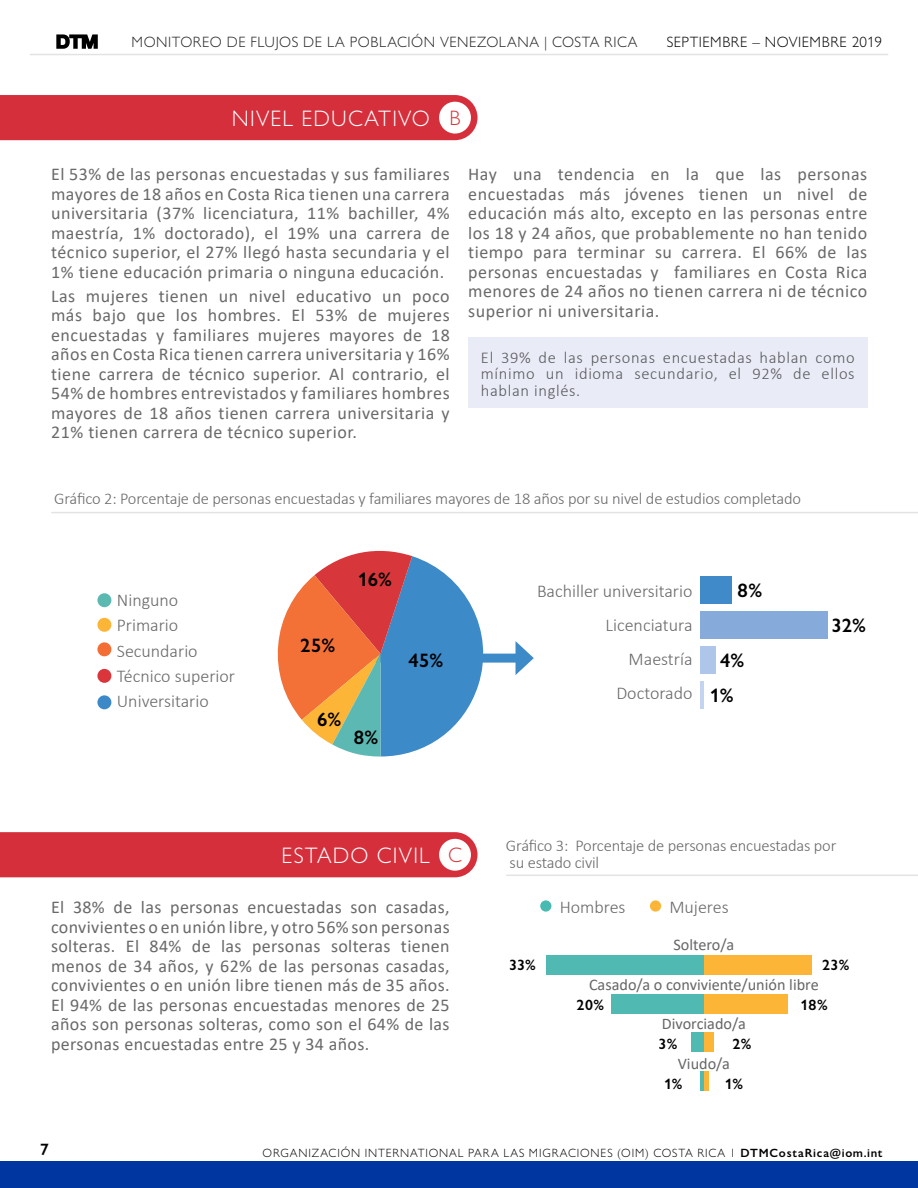
<style>
.page{position:relative;width:918px;height:1188px;background:#fff}
.page>*{position:absolute;margin:0;border:0;box-sizing:border-box;transform-origin:0 0}
.t1{font:300 22.5px "Gill Sans Nova";letter-spacing:.055em;color:#fff}
.t2{font:300 21px "Gill Sans Nova";color:#d9353b}
.t3{font:600 19.5px "Gill Sans Nova";letter-spacing:.01em;color:#000}
.t4{font:18px/19.5px "Calibri";letter-spacing:.03em;color:#69696c;text-align:justify}
.t5{font:300 18px/25.2px "Calibri";color:#69696c;text-align:right}
.t6{font:300 16.5px/16.5px "Calibri";letter-spacing:-.01em;color:#69696c}
.t7{font:300 16.5px/16.5px "Calibri";letter-spacing:.04em;color:#5a5a5d;text-align:justify}
.t8{font:600 16.5px "Gill Sans Nova";color:#000}
.t9{font:16.2px "Calibri";color:#666}
.t10{font:300 15px "Gill Sans Nova";letter-spacing:.035em;color:#231f20}
.t11{font:300 15px "Gill Sans Nova";letter-spacing:.04em;color:#000}
.t12{font:600 15px "Gill Sans Nova";letter-spacing:.02em;color:#000}
.t13{font:300 12px "Gill Sans Nova";letter-spacing:.07em;color:#000001}
.s1{font-weight:600}
</style>
<div class="page">
<div style="left:468px;top:338px;width:399px;height:70px;background:#e9ebf6"></div>
<div style="left:700px;top:576px;width:32px;height:28px;background:#418ac9"></div>
<div style="left:700px;top:611px;width:127px;height:28px;background:#86aada"></div>
<div style="left:700px;top:646px;width:16px;height:28px;background:#aec6e9"></div>
<hr style="left:700px;top:681px;width:4px;height:27px;background:#c2d4f0">
<div style="left:546px;top:955px;width:159px;height:19px;background:#4fb9b2"></div>
<div style="left:611px;top:994px;width:94px;height:19px;background:#4fb9b2"></div>
<div style="left:691px;top:1033px;width:14px;height:19px;background:#4fb9b2"></div>
<div style="left:700px;top:1072px;width:5px;height:19px;background:#4fb9b2"></div>
<div style="left:705px;top:955px;width:107px;height:20px;background:#fcb536"></div>
<div style="left:705px;top:994px;width:83px;height:19px;background:#fcb536"></div>
<div style="left:705px;top:1033px;width:9px;height:19px;background:#fcb536"></div>
<hr style="left:705px;top:1072px;width:4px;height:19px;background:#fcb536">
<div style="left:0;top:95px;width:478px;height:45px;background:#d52f3c"></div>
<div style="left:0;top:832px;width:478px;height:45px;background:#d52f3c"></div>
<div style="left:439px;top:102px;width:32px;height:32px;background:#fff;border-radius:50%"></div>
<div style="left:439px;top:839px;width:32px;height:32px;background:#fff;border-radius:50%"></div>
<hr style="left:52px;top:512px;width:866px;height:1px;background:#e5e2e3">
<div style="left:375px;top:654px;width:148px;height:9px;background:#3d8ac9"></div>
<svg style="left:516px;top:641px;width:18px;height:34px"></svg>
<div style="left:97px;top:642px;width:14px;height:14px;background:#f26e35;border-radius:50%"></div>
<div style="left:97px;top:669px;width:14px;height:14px;background:#d9353b;border-radius:50%"></div>
<div style="left:97px;top:695px;width:14px;height:14px;background:#3c89c8;border-radius:50%"></div>
<div style="left:97px;top:618px;width:14px;height:14px;background:#fcb536;border-radius:50%"></div>
<div style="left:97px;top:593px;width:14px;height:14px;background:#5cb9b2;border-radius:50%"></div>
<hr style="left:507px;top:875px;width:411px;height:1px;background:#e5e2e3">
<svg style="left:278px;top:551px;width:205px;height:206px"></svg>
<div style="left:650px;top:900px;width:11px;height:12px;background:#fcb536;border-radius:50%"></div>
<div style="left:540px;top:900px;width:11px;height:12px;background:#47bab2;border-radius:50%"></div>
<svg style="left:56px;top:34px;width:42px;height:15px"></svg>
<hr style="left:30px;top:54px;width:858px;height:1px;background:#e3e3e3">
<div style="left:0;top:1161px;width:918px;height:27px;background:#00369f"></div>
<p class="t10" style="left:132px;top:33px;width:507px">MONITOREO DE FLUJOS DE LA POBLACIÓN VENEZOLANA | COSTA RICA</p>
<p class="t11" style="left:667px;top:33px;width:217px">SEPTIEMBRE – NOVIEMBRE 2019</p>
<p class="t1" style="left:232px;top:104px;width:200px">NIVEL EDUCATIVO</p>
<p class="t2" style="left:449px;top:105px;width:13px">B</p>
<p class="t4" style="left:51px;top:164px;width:400px">El 53% de las personas encuestadas y sus familiares mayores de 18 años en Costa Rica tienen una carrera universitaria (37% licenciatura, 11% bachiller, 4% maestría, 1% doctorado), el 19% una carrera de técnico superior, el 27% llegó hasta secundaria y el 1% tiene educación primaria o ninguna educación.</p>
<p class="t4" style="left:51px;top:286px;width:400px">Las mujeres tienen un nivel educativo un poco más bajo que los hombres. El 53% de mujeres encuestadas y familiares mujeres mayores de 18 años en Costa Rica tienen carrera universitaria y 16% tiene carrera de técnico superior. Al contrario, el 54% de hombres entrevistados y familiares hombres mayores de 18 años tienen carrera universitaria y 21% tienen carrera de técnico superior.</p>
<p class="t4" style="left:468px;top:164px;width:401px">Hay una tendencia en la que las personas encuestadas más jóvenes tienen un nivel de educación más alto, excepto en las personas entre los 18 y 24 años, que probablemente no han tenido tiempo para terminar su carrera. El 66% de las personas encuestadas y familiares en Costa Rica menores de 24 años no tienen carrera ni de técnico superior ni universitaria.</p>
<p class="t7" style="left:481px;top:349px;width:375px">El 39% de las personas encuestadas hablan como mínimo un idioma secundario, el 92% de ellos hablan inglés.</p>
<p class="t6" style="left:54px;top:490px;width:748px">Gráfico 2: Porcentaje de personas encuestadas y familiares mayores de 18 años por su nivel de estudios completado</p>
<p class="t5" style="left:117px;top:587px;width:120px;text-align:left">Ninguno<br>Primario<br>Secundario<br>Técnico superior<br>Universitario</p>
<p class="t3" style="left:358px;top:568px;width:36px">16%</p>
<p class="t3" style="left:300px;top:633px;width:37px">25%</p>
<p class="t3" style="left:317px;top:707px;width:26px">6%</p>
<p class="t3" style="left:354px;top:725px;width:26px">8%</p>
<p class="t3" style="left:408px;top:649px;width:36px">45%</p>
<p class="t5" style="left:537px;top:573px;width:157px;line-height:34.2px">Bachiller universitario<br>Licenciatura<br>Maestría<br>Doctorado</p>
<p class="t3" style="left:738px;top:579px;width:26px">8%</p>
<p class="t3" style="left:720px;top:649px;width:26px">4%</p>
<p class="t3" style="left:710px;top:684px;width:25px">1%</p>
<p class="t3" style="left:831px;top:614px;width:36px">32%</p>
<p class="t1" style="left:282px;top:842px;width:150px">ESTADO CIVIL</p>
<p class="t2" style="left:448px;top:842px;width:16px">C</p>
<p class="t4" style="left:51px;top:897px;width:400px">El 38% de las personas encuestadas son casadas, convivientes o en unión libre, y otro 56% son personas solteras. El 84% de las personas solteras tienen menos de 34 años, y 62% de las personas casadas, convivientes o en unión libre tienen más de 35 años.<br>El 94% de las personas encuestadas menores de 25 años son personas solteras, como son el 64% de las personas encuestadas entre 25 y 34 años.</p>
<p class="t6" style="left:506px;top:837px;width:332px">Gráfico 3: Porcentaje de personas encuestadas por su estado civil</p>
<p class="t5" style="left:560px;top:894px;width:67px">Hombres</p>
<p class="t5" style="left:669px;top:894px;width:61px">Mujeres</p>
<p class="t9" style="left:674px;top:933px;width:62px">Soltero/a</p>
<p class="t9" style="left:589px;top:973px;width:231px">Casado/a o conviviente/unión libre</p>
<p class="t9" style="left:662px;top:1013px;width:85px">Divorciado/a</p>
<p class="t9" style="left:678px;top:1053px;width:54px">Viudo/a</p>
<p class="t12" style="left:509px;top:956px;width:28px">33%</p>
<p class="t12" style="left:822px;top:956px;width:29px">23%</p>
<p class="t12" style="left:577px;top:995px;width:29px">20%</p>
<p class="t12" style="left:801px;top:995px;width:29px">18%</p>
<p class="t12" style="left:659px;top:1035px;width:20px">3%</p>
<p class="t12" style="left:733px;top:1035px;width:20px">2%</p>
<p class="t12" style="left:664px;top:1075px;width:20px">1%</p>
<p class="t12" style="left:725px;top:1075px;width:20px">1%</p>
<p class="t8" style="left:40px;top:1139px;width:10px">7</p>
<p class="t13" style="left:263px;top:1146px;width:621px">ORGANIZACIÓN INTERNATIONAL PARA LAS MIGRACIONES (OIM) COSTA RICA 1 <span class="s1">DTMCostaRica@iom.int</span></p>
</div>
